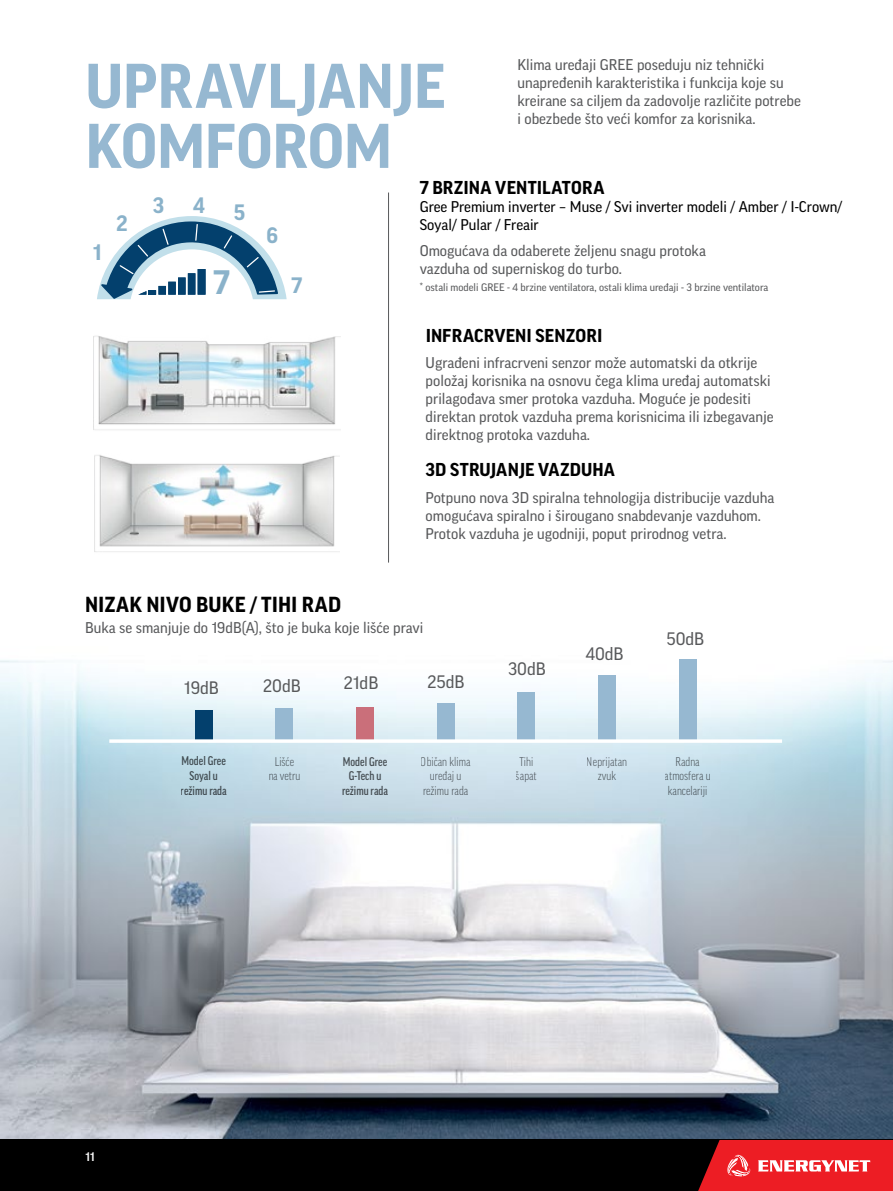
<style>
.page{position:relative;width:893px;height:1191px;background:#fff}
.page>*{position:absolute;margin:0;border:0;box-sizing:border-box;transform-origin:0 0}
.t1{font:700 60.75px/60px "Good Pro";color:#96b8d1}
.t2{font:700 32.7px "Good Pro";color:#8ab2ca}
.t3{font:700 21.45px "Good Pro";color:#8ab2ca}
.t4{font:700 21px "Good Pro";letter-spacing:.01em;color:#000}
.t5{font:700 18px "Good Pro";letter-spacing:.01em;color:#000}
.t6{font:17.4px "Good Pro";color:#58595b}
.t7{font:15px/18px "Good Pro";color:#58595b}
.t8{font:15px/18px "Good Pro";color:#000}
.t9{font:300 condensed 12.15px/14.5px "Good Pro";color:#58595b;text-align:center}
.t10{font:500 condensed 12.15px/14.5px "Good Pro";color:#58595b;text-align:center}
.t11{font:500 12px "Good Pro";color:#fff}
.t12{font:10.5px "Good Pro";color:#58595b}
</style>
<div class="page">
<img style="left:0;top:299px;width:893px;height:840px">
<img style="left:93px;top:333px;width:248px;height:99px">
<img style="left:94px;top:453px;width:246px;height:102px">
<svg style="left:97px;top:216px;width:190px;height:83px"></svg>
<div style="left:195px;top:710px;width:18px;height:31px;background:#03406d"></div>
<div style="left:275px;top:708px;width:18px;height:33px;background:#96b8d1"></div>
<div style="left:356px;top:706px;width:18px;height:35px;background:#ca6f7a"></div>
<div style="left:437px;top:703px;width:18px;height:38px;background:#96b8d1"></div>
<div style="left:517px;top:692px;width:18px;height:49px;background:#96b8d1"></div>
<div style="left:598px;top:675px;width:18px;height:66px;background:#96b8d1"></div>
<div style="left:679px;top:659px;width:18px;height:82px;background:#96b8d1"></div>
<hr style="left:109px;top:739px;width:673px;height:4px;background:#fff">
<hr style="left:388px;top:192px;width:1px;height:370px;background:#58595b">
<div style="left:0;top:1139px;width:893px;height:52px;background:#000"></div>
<svg style="left:698px;top:1140px;width:195px;height:51px;background:#e12f35"></svg>
<h1 class="t1" style="left:85px;top:56px;width:362px">UPRAVLJANJE<br>KOMFOROM</h1>
<p class="t7" style="left:517px;top:56px;width:285px">Klima uređaji GREE poseduju niz tehnički unapređenih karakteristika i funkcija koje su kreirane sa ciljem da zadovolje različite potrebe i obezbede što veći komfor za korisnika.</p>
<h3 class="t3" style="left:93px;top:240px;width:10px">1</h3>
<h3 class="t3" style="left:116px;top:211px;width:13px">2</h3>
<h3 class="t3" style="left:153px;top:193px;width:13px">3</h3>
<h3 class="t3" style="left:193px;top:193px;width:13px">4</h3>
<h3 class="t3" style="left:234px;top:200px;width:13px">5</h3>
<h3 class="t3" style="left:266px;top:223px;width:13px">6</h3>
<h2 class="t2" style="left:213px;top:264px;width:18px">7</h2>
<h3 class="t3" style="left:291px;top:273px;width:12px">7</h3>
<p class="t5" style="left:420px;top:177px;width:186px">7 BRZINA VENTILATORA</p>
<p class="t8" style="left:420px;top:197px;width:424px">Gree Premium inverter − Muse / Svi inverter modeli / Amber / I-Crown/<br>Soyal/ Pular / Freair</p>
<p class="t7" style="left:420px;top:242px;width:288px">Omogućava da odaberete željenu snagu protoka vazduha od superniskog do turbo.</p>
<p class="t12" style="left:420px;top:281px;width:350px">* ostali modeli GREE - 4 brzine ventilatora, ostali klima uređaji - 3 brzine ventilatora</p>
<p class="t5" style="left:426px;top:325px;width:79px">IN FRACRVENI</p>
<p class="t5" style="left:536px;top:325px;width:66px">SENZORI</p>
<p class="t7" style="left:426px;top:354px;width:350px">Ugrađeni infracrveni senzor može automatski da otkrije položaj korisnika na osnovu čega klima uređaj automatski prilagođava smer protoka vazduha. Moguće je podesiti direktan protok vazduha prema korisnicima ili izbegavanje direktnog protoka vazduha.</p>
<p class="t5" style="left:426px;top:459px;width:64px">3D STRUJANJE</p>
<p class="t5" style="left:538px;top:459px;width:78px">VAZDUHA</p>
<p class="t7" style="left:426px;top:488px;width:350px">Potpuno nova 3D spiralna tehnologija distribucije vazduha omogućava spiralno i širougano snabdevanje vazduhom.<br>Protok vazduha je ugodniji, poput prirodnog vetra.</p>
<h3 class="t4" style="left:85px;top:592px;width:255px">NIZAK NIVO BUKE / TIHI RAD</h3>
<p class="t7" style="left:85px;top:618px;width:340px">Buka se smanjuje do 19dB(A), što je buka koje lišće pravi</p>
<p class="t6" style="left:184px;top:678px;width:36px">19dB</p>
<p class="t6" style="left:263px;top:676px;width:40px">20dB</p>
<p class="t6" style="left:344px;top:673px;width:36px">21dB</p>
<p class="t6" style="left:427px;top:672px;width:39px">25dB</p>
<p class="t6" style="left:508px;top:658px;width:39px">30dB</p>
<p class="t6" style="left:586px;top:643px;width:39px">40dB</p>
<p class="t6" style="left:666px;top:629px;width:39px">50dB</p>
<p class="t10" style="left:181px;top:753px;width:48px">Model Gree<br>Soyal u režimu rada</p>
<p class="t9" style="left:268px;top:754px;width:34px">Lišće<br>na vetru</p>
<p class="t10" style="left:342px;top:754px;width:48px">Model Gree<br>G-Tech u režimu rada</p>
<p class="t9" style="left:421px;top:754px;width:51px">Običan klima uređaj u režimu rada</p>
<p class="t9" style="left:516px;top:754px;width:22px;text-align:left">Tihi šapat</p>
<p class="t9" style="left:587px;top:754px;width:42px">Neprijatan zvuk</p>
<p class="t9" style="left:665px;top:754px;width:47px">Radna atmosfera u kancelariji</p>
<p class="t11" style="left:86px;top:1150px;width:11px">11</p>
</div>
